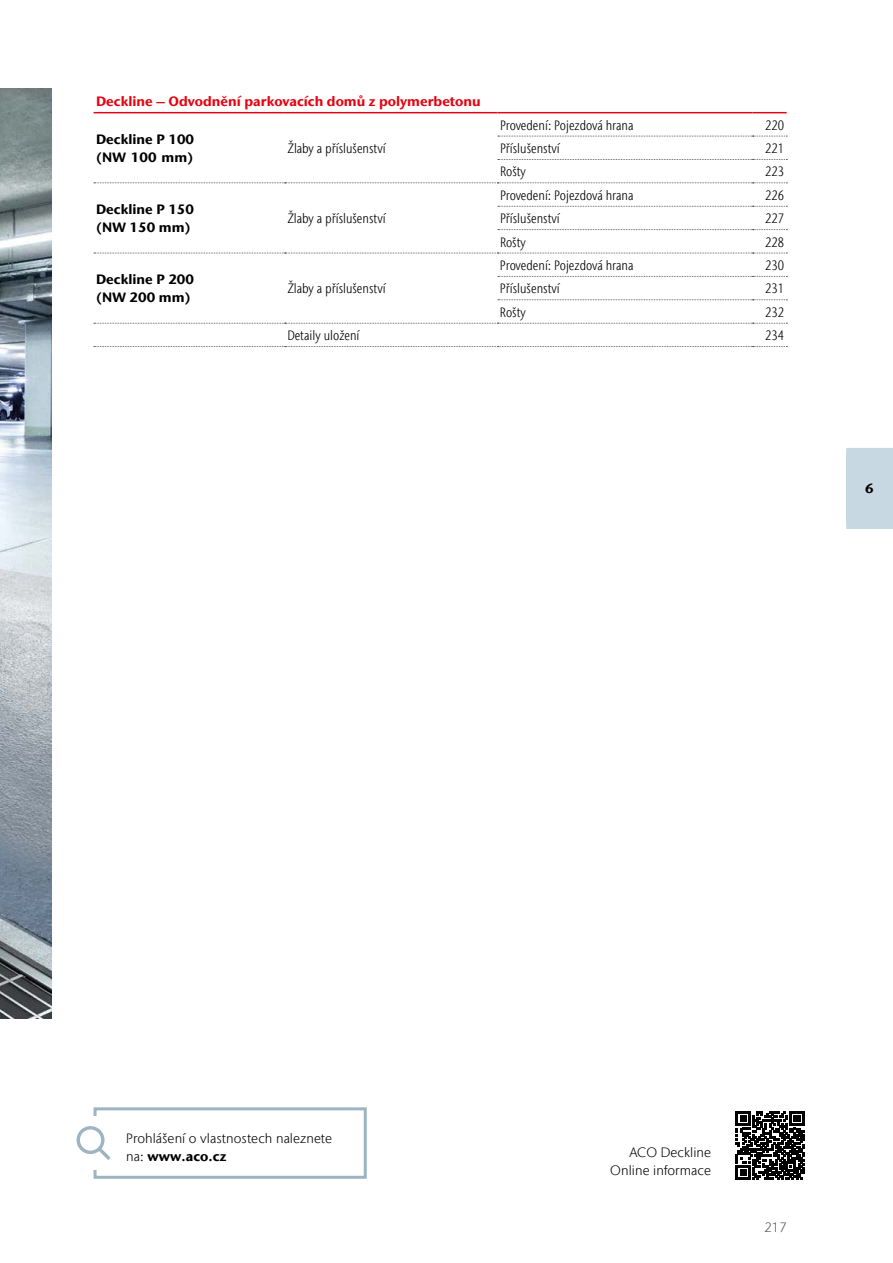
<style>
.page{position:relative;width:893px;height:1263px;background:#fff}
.page>*{position:absolute;margin:0;border:0;box-sizing:border-box;transform-origin:0 0}
.t1{font:300 condensed 13.5px "Stone Sans IIITC Com";color:#000}
.t2{font:300 13.5px/17.9px "Stone Sans IIITC Com";letter-spacing:.005em;color:#000}
.t3{font:700 13.5px/17.9px "Stone Sans IIITC Com";color:#000}
.t4{font:700 13.5px "Stone Sans IIITC Com";color:#e30613}
.t5{font:300 13.5px "Stone Sans IIITC Com";color:#575756}
.s1{font-weight:700}
</style>
<div class="page">
<img style="left:0;top:88px;width:51px;height:930px">
<div style="left:94px;top:1107px;width:273px;height:72px;border:3px solid #9db5c3"></div>
<div style="left:67px;top:1116px;width:53px;height:54px;background:#fff"></div>
<svg style="left:76px;top:1126px;width:35px;height:34px"></svg>
<hr style="left:94px;top:112px;width:191px;height:1px;background:#e30613">
<hr style="left:285px;top:112px;width:212px;height:1px;background:#e30613">
<hr style="left:497px;top:112px;width:256px;height:1px;background:#e30613">
<hr style="left:753px;top:112px;width:34px;height:1px;background:#e30613">
<svg style="left:498px;top:136px;width:289px;height:1px"></svg>
<svg style="left:498px;top:159px;width:289px;height:1px"></svg>
<svg style="left:94px;top:182px;width:693px;height:1px"></svg>
<svg style="left:498px;top:206px;width:289px;height:1px"></svg>
<svg style="left:498px;top:229px;width:289px;height:1px"></svg>
<svg style="left:94px;top:253px;width:693px;height:1px"></svg>
<svg style="left:498px;top:276px;width:289px;height:1px"></svg>
<svg style="left:498px;top:299px;width:289px;height:1px"></svg>
<svg style="left:94px;top:323px;width:693px;height:1px"></svg>
<svg style="left:94px;top:346px;width:693px;height:1px"></svg>
<svg style="left:736px;top:1111px;width:68px;height:69px"></svg>
<div style="left:846px;top:452px;width:47px;height:73px;background:#c7d8e2"></div>
<div style="left:846px;top:448px;width:47px;height:8px;background:#c7d8e2"></div>
<div style="left:846px;top:520px;width:47px;height:9px;background:#c7d8e2"></div>
<p class="t4" style="left:96px;top:93px;width:386px">Deckline – Odvodnění parkovacích domů z polymerbetonu</p>
<p class="t3" style="left:96px;top:130px;width:100px">Deckline P 100 (NW 100 mm)</p>
<p class="t1" style="left:287px;top:140px;width:100px">Žlaby a příslušenství</p>
<p class="t3" style="left:96px;top:200px;width:100px">Deckline P 150 (NW 150 mm)</p>
<p class="t1" style="left:287px;top:210px;width:100px">Žlaby a příslušenství</p>
<p class="t3" style="left:96px;top:270px;width:100px">Deckline P 200 (NW 200 mm)</p>
<p class="t1" style="left:287px;top:280px;width:100px">Žlaby a příslušenství</p>
<p class="t1" style="left:500px;top:117px;width:135px">Provedení: Pojezdová hrana</p>
<p class="t1" style="left:765px;top:117px;width:20px">220</p>
<p class="t1" style="left:500px;top:140px;width:61px">Příslušenství</p>
<p class="t1" style="left:765px;top:140px;width:20px">221</p>
<p class="t1" style="left:500px;top:163px;width:28px">Rošty</p>
<p class="t1" style="left:765px;top:163px;width:20px">223</p>
<p class="t1" style="left:500px;top:187px;width:135px">Provedení: Pojezdová hrana</p>
<p class="t1" style="left:765px;top:187px;width:20px">226</p>
<p class="t1" style="left:500px;top:210px;width:61px">Příslušenství</p>
<p class="t1" style="left:765px;top:210px;width:20px">227</p>
<p class="t1" style="left:500px;top:234px;width:28px">Rošty</p>
<p class="t1" style="left:765px;top:234px;width:20px">228</p>
<p class="t1" style="left:500px;top:257px;width:135px">Provedení: Pojezdová hrana</p>
<p class="t1" style="left:765px;top:257px;width:20px">230</p>
<p class="t1" style="left:500px;top:280px;width:61px">Příslušenství</p>
<p class="t1" style="left:765px;top:280px;width:20px">231</p>
<p class="t1" style="left:500px;top:304px;width:28px">Rošty</p>
<p class="t1" style="left:765px;top:304px;width:20px">232</p>
<p class="t1" style="left:287px;top:327px;width:74px">Detaily uložení</p>
<p class="t1" style="left:765px;top:327px;width:20px">234</p>
<p class="t3" style="left:865px;top:479px;width:10px">6</p>
<p class="t2" style="left:126px;top:1129px;width:207px">Prohlášení o vlastnostech naleznete na: <span class="s1">www.aco.cz</span></p>
<p class="t2" style="left:610px;top:1143px;width:102px;text-align:right">ACO Deckline<br>Online informace</p>
<p class="t5" style="left:764px;top:1219px;width:24px">217</p>
</div>
